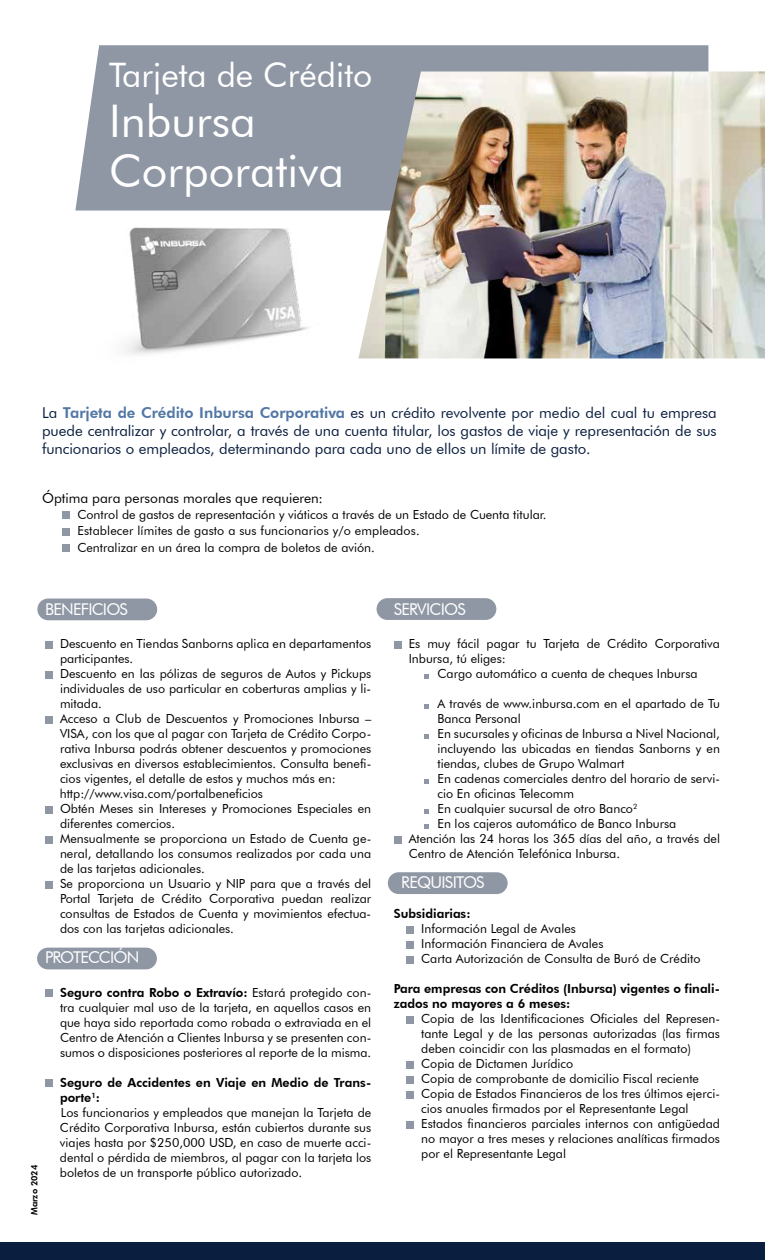
<style>
.page{position:relative;width:765px;height:1260px;background:#fff}
.page>*{position:absolute;margin:0;border:0;box-sizing:border-box;transform-origin:0 0}
.t1{font:45px/50px "Futura BT";color:#fff}
.t2{font:33.75px "Futura BT";color:#fff}
.t3{font:16.25px "Futura BT";letter-spacing:-.045em;color:#fff}
.t4{font:15px/18px "Futura BT";letter-spacing:-.005em;color:#0a1e3f;text-align:justify}
.t5{font:13.75px "Futura BT";color:#000}
.t6{font:12.5px/15px "Futura BT";color:#000}
.t7{font:800 12.5px/15px "Futura BT";color:#000}
.t8{font:800 8.75px "Futura BT";color:#000}
.s1{font-weight:800;color:#5277a5}
.s2{font-weight:800}
</style>
<div class="page">
<div style="left:0;top:1243px;width:765px;height:17px;background:#0a1e3f"></div>
<div style="left:75px;top:45px;width:633px;height:166px;background:#8f97a4"></div>
<div style="left:37px;top:948px;width:120px;height:21px;background:#8f97a4;border-radius:11px"></div>
<div style="left:377px;top:598px;width:119px;height:22px;background:#8f97a4;border-radius:11px"></div>
<div style="left:37px;top:599px;width:120px;height:21px;background:#8f97a4;border-radius:11px"></div>
<div style="left:388px;top:872px;width:120px;height:22px;background:#8f97a4;border-radius:11px"></div>
<div style="left:45px;top:641px;width:8px;height:7px;background:#8f97a4"></div>
<div style="left:45px;top:671px;width:8px;height:7px;background:#8f97a4"></div>
<div style="left:45px;top:716px;width:8px;height:7px;background:#8f97a4"></div>
<div style="left:45px;top:806px;width:8px;height:7px;background:#8f97a4"></div>
<div style="left:45px;top:836px;width:8px;height:7px;background:#8f97a4"></div>
<div style="left:45px;top:881px;width:8px;height:7px;background:#8f97a4"></div>
<div style="left:45px;top:990px;width:8px;height:7px;background:#8f97a4"></div>
<div style="left:45px;top:1080px;width:8px;height:7px;background:#8f97a4"></div>
<div style="left:394px;top:641px;width:7px;height:7px;background:#8f97a4"></div>
<svg style="left:424px;top:674px;width:5px;height:4px"></svg>
<svg style="left:424px;top:704px;width:5px;height:4px"></svg>
<svg style="left:424px;top:734px;width:5px;height:4px"></svg>
<svg style="left:424px;top:779px;width:5px;height:4px"></svg>
<svg style="left:424px;top:809px;width:5px;height:4px"></svg>
<svg style="left:424px;top:824px;width:5px;height:4px"></svg>
<div style="left:394px;top:836px;width:7px;height:7px;background:#8f97a4"></div>
<div style="left:406px;top:926px;width:8px;height:7px;background:#8f97a4"></div>
<div style="left:406px;top:941px;width:8px;height:7px;background:#8f97a4"></div>
<div style="left:406px;top:956px;width:8px;height:7px;background:#8f97a4"></div>
<div style="left:406px;top:1016px;width:8px;height:7px;background:#8f97a4"></div>
<div style="left:406px;top:1061px;width:8px;height:7px;background:#8f97a4"></div>
<div style="left:406px;top:1076px;width:8px;height:7px;background:#8f97a4"></div>
<div style="left:406px;top:1091px;width:8px;height:7px;background:#8f97a4"></div>
<div style="left:406px;top:1121px;width:8px;height:7px;background:#8f97a4"></div>
<img style="left:358px;top:71px;width:407px;height:287px">
<img style="left:96px;top:200px;width:234px;height:155px">
<div style="left:62px;top:512px;width:8px;height:7px;background:#8f97a4"></div>
<div style="left:62px;top:528px;width:8px;height:7px;background:#8f97a4"></div>
<div style="left:62px;top:544px;width:8px;height:8px;background:#8f97a4"></div>
<h2 class="t2" style="left:109px;top:54px;width:265px">Tarjeta de Crédito</h2>
<h1 class="t1" style="left:109px;top:96px;width:237px">Inbursa<br>Corporativa</h1>
<p class="t4" style="left:42px;top:403px;width:676px">La <span class="s1">Tarjeta de Crédito Inbursa Corporativa</span> es un crédito revolvente por medio del cual tu empresa puede centralizar y controlar, a través de una cuenta titular, los gastos de viaje y representación de sus funcionarios o empleados, determinando para cada uno de ellos un límite de gasto.</p>
<p class="t5" style="left:42px;top:490px;width:282px">Óptima para personas morales que requieren:</p>
<p class="t6" style="left:77px;top:507px;width:471px;line-height:16.2px">Control de gastos de representación y viáticos a través de un Estado de Cuenta titular.<br>Establecer límites de gasto a sus funcionarios y/o empleados.<br>Centralizar en un área la compra de boletos de avión.</p>
<p class="t8" style="left:29px;top:1215px;width:52px;rotate:-90deg">Marzo 2024</p>
<h3 class="t3" style="left:45px;top:599px;width:85px">BENEFICIOS</h3>
<p class="t6" style="left:60px;top:636px;width:313px">Descuento en Tiendas Sanborns aplica en departamentos participantes.<br>Descuento en las pólizas de seguros de Autos y Pickups individuales de uso particular en coberturas amplias y li&shy;mitada.<br>Acceso a Club de Descuentos y Promociones Inbursa – VISA, con los que al pagar con Tarjeta de Crédito Corpo&shy;rativa Inbursa podrás obtener descuentos y promociones exclusivas en diversos establecimientos. Consulta benefi&shy;cios vigentes, el detalle de estos y muchos más en: http://www.visa.com/portalbeneficios<br>Obtén Meses sin Intereses y Promociones Especiales en diferentes comercios.<br>Mensualmente se proporciona un Estado de Cuenta ge&shy;neral, detallando los consumos realizados por cada una de las tarjetas adicionales.<br>Se proporciona un Usuario y NIP para que a través del Portal Tarjeta de Crédito Corporativa puedan realizar consultas de Estados de Cuenta y movimientos efectua&shy;dos con las tarjetas adicionales.</p>
<h3 class="t3" style="left:45px;top:948px;width:96px">PROTECCIÓN</h3>
<p class="t6" style="left:60px;top:985px;width:313px;text-align:justify"><span class="s2">Seguro contra Robo o Extravío:</span> Estará protegido con&shy;tra cualquier mal uso de la tarjeta, en aquellos casos en que haya sido reportada como robada o extraviada en el Centro de Atención a Clientes Inbursa y se presenten con&shy;sumos o disposiciones posteriores al reporte de la misma.</p>
<p class="t6" style="left:60px;top:1075px;width:313px"><span class="s2">Seguro de Accidentes en Viaje en Medio de Trans&shy;porte</span><sup>1</sup><span class="s2">:<br></span>Los funcionarios y empleados que manejan la Tarjeta de Crédito Corporativa Inbursa, están cubiertos durante sus viajes hasta por $250,000 USD, en caso de muerte acci&shy;dental o pérdida de miembros, al pagar con la tarjeta los boletos de un transporte público autorizado.</p>
<h3 class="t3" style="left:394px;top:599px;width:74px">SERVICIOS</h3>
<p class="t6" style="left:409px;top:636px;width:313px">Es muy fácil pagar tu Tarjeta de Crédito Corporativa</p>
<p class="t6" style="left:409px;top:651px;width:99px">Inbursa, tú eliges:</p>
<p class="t6" style="left:437px;top:666px;width:262px">Cargo automático a cuenta de cheques Inbursa</p>
<p class="t6" style="left:437px;top:696px;width:284px">A través de www.inbursa.com en el apartado de Tu</p>
<p class="t6" style="left:437px;top:711px;width:85px">Banca Personal</p>
<p class="t6" style="left:437px;top:726px;width:284px">En sucursales y oficinas de Inbursa a Nivel Nacional,</p>
<p class="t6" style="left:437px;top:741px;width:284px">incluyendo las ubicadas en tiendas Sanborns y en</p>
<p class="t6" style="left:437px;top:756px;width:189px">tiendas, clubes de Grupo Walmart</p>
<p class="t6" style="left:437px;top:771px;width:284px">En cadenas comerciales dentro del horario de servi-</p>
<p class="t6" style="left:437px;top:786px;width:138px">cio En oficinas Telecomm</p>
<p class="t6" style="left:437px;top:801px;width:201px">En cualquier sucursal de otro Banco<sup>2</sup></p>
<p class="t6" style="left:437px;top:816px;width:240px">En los cajeros automático de Banco Inbursa</p>
<p class="t6" style="left:409px;top:831px;width:313px">Atención las 24 horas los 365 días del año, a través del</p>
<p class="t6" style="left:409px;top:846px;width:213px">Centro de Atención Telefónica Inbursa.</p>
<h3 class="t3" style="left:401px;top:873px;width:85px">REQUISITOS</h3>
<p class="t7" style="left:394px;top:906px;width:78px">Subsidiarias:</p>
<p class="t6" style="left:421px;top:921px;width:281px">Información Legal de Avales<br>Información Financiera de Avales<br>Carta Autorización de Consulta de Buró de Crédito</p>
<p class="t7" style="left:394px;top:981px;width:328px">Para empresas con Créditos (Inbursa) vigentes o finali&shy;zados no mayores a 6 meses:</p>
<p class="t6" style="left:421px;top:1011px;width:300px">Copia de las Identificaciones Oficiales del Represen&shy;tante Legal y de las personas autorizadas (las firmas deben coincidir con las plasmadas en el formato)<br>Copia de Dictamen Jurídico<br>Copia de comprobante de domicilio Fiscal reciente Copia de Estados Financieros de los tres últimos ejerci&shy;cios anuales firmados por el Representante Legal Estados financieros parciales internos con antigüedad no mayor a tres meses y relaciones analíticas firmados por el Representante Legal</p>
</div>
